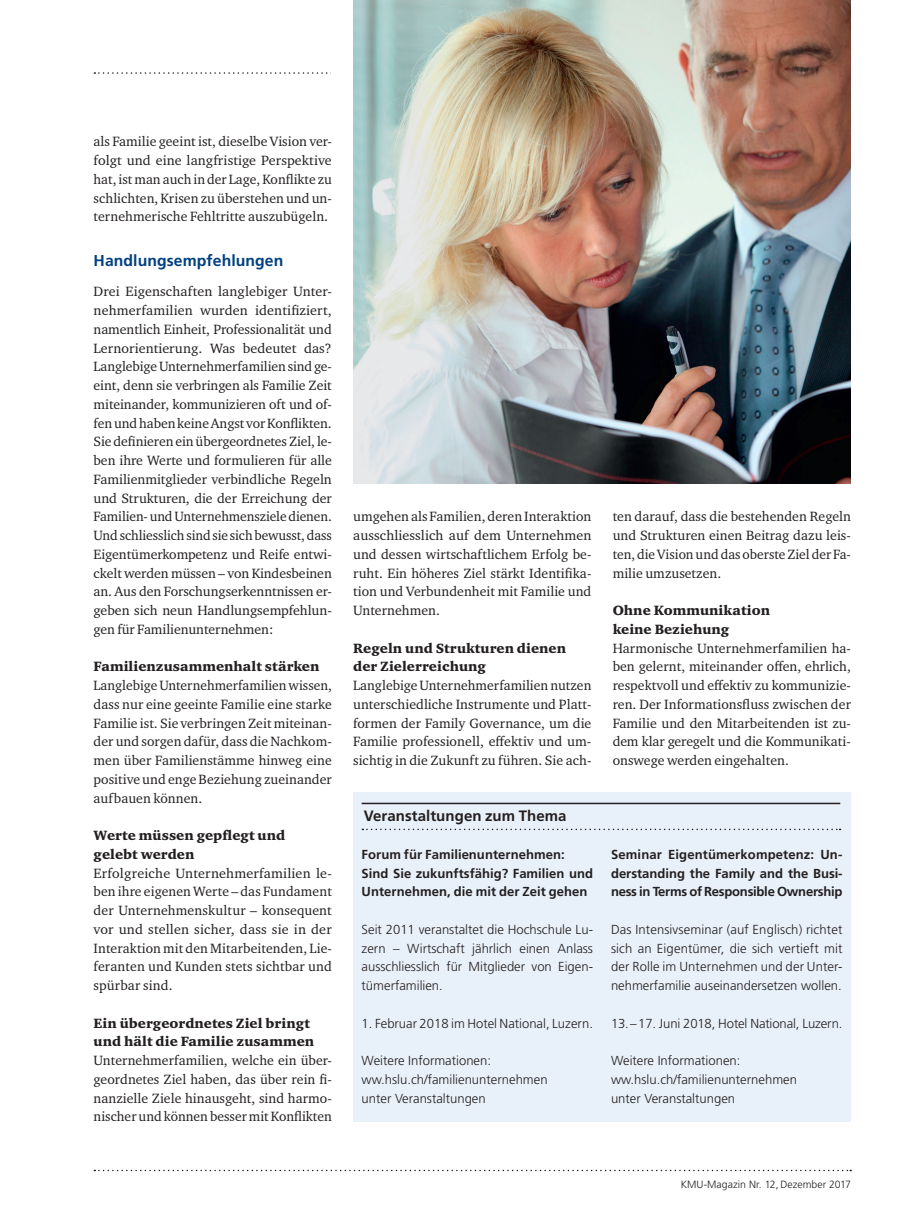
<style>
.page{position:relative;width:902px;height:1212px;background:#fff}
.page>*{position:absolute;margin:0;border:0;box-sizing:border-box;transform-origin:0 0}
.t1{font:700 15.75px "Frutiger LT Std";letter-spacing:.005em;color:#014081}
.t2{font:700 15px "Frutiger LT Std";letter-spacing:.005em;color:#231f20}
.t3{font:13.8px/18.8px "Charter ITC Std";letter-spacing:.005em;color:#231f20;text-align:justify}
.t4{font:900 13.8px/18.8px "Charter ITC Std";letter-spacing:.005em;color:#231f20}
.t5{font:300 13.05px/18.8px "Frutiger LT Std";color:#231f20;text-align:justify}
.t6{font:700 13.05px/18.8px "Frutiger LT Std";letter-spacing:.005em;color:#231f20}
.t7{font:300 10.5px "Frutiger LT Std";letter-spacing:.005em;color:#231f20}
</style>
<div class="page">
<svg style="left:94px;top:72px;width:237px;height:2px"></svg>
<svg style="left:94px;top:1170px;width:757px;height:1px"></svg>
<div style="left:353px;top:792px;width:497px;height:329px;background:#e8f0f9"></div>
<hr style="left:361px;top:803px;width:479px;height:1px;background:#231f20">
<svg style="left:362px;top:829px;width:478px;height:1px"></svg>
<img style="left:353px;top:0;width:497px;height:484px">
<p class="t3" style="left:94px;top:132px;width:240px">als Familie geeint ist, dieselbe Vision ver&shy;folgt und eine langfristige Perspektive hat, ist man auch in der Lage, Konflikte zu schlichten, Krisen zu überstehen und un&shy;ternehmerische Fehltritte auszubügeln.</p>
<p class="t1" style="left:94px;top:252px;width:191px">Handlungsempfehlungen</p>
<p class="t3" style="left:94px;top:282px;width:240px">Drei Eigenschaften langlebiger Unter&shy;nehmerfamilien wurden identifiziert, namentlich Einheit, Professionalität und Lernorientierung. Was bedeutet das?<br>Langlebige Unternehmerfamilien sind ge&shy;eint, denn sie verbringen als Familie Zeit miteinander, kommunizieren oft und of&shy;fen und haben keine Angst vor Konflikten.<br>Sie definieren ein übergeordnetes Ziel, le&shy;ben ihre Werte und formulieren für alle Familienmitglieder verbindliche Regeln und Strukturen, die der Erreichung der Familien- und Unternehmensziele dienen.<br>Und schliesslich sind sie sich bewusst, dass Eigentümerkompetenz und Reife entwi&shy;ckelt werden müssen – von Kindesbeinen an. Aus den Forschungserkenntnissen er&shy;geben sich neun Handlungsempfehlun&shy;gen für Familienunternehmen:</p>
<p class="t4" style="left:94px;top:657px;width:227px">Familienzusammenhalt stärken</p>
<p class="t3" style="left:94px;top:676px;width:240px">Langlebige Unternehmerfamilien wissen, dass nur eine geeinte Familie eine starke Familie ist. Sie verbringen Zeit miteinan&shy;der und sorgen dafür, dass die Nachkom&shy;men über Familienstämme hinweg eine positive und enge Beziehung zueinander aufbauen können.</p>
<p class="t4" style="left:94px;top:826px;width:193px">Werte müssen gepflegt und gelebt werden</p>
<p class="t3" style="left:94px;top:863px;width:240px">Erfolgreiche Unternehmerfamilien le&shy;ben ihre eigenen Werte – das Fundament der Unternehmenskultur – konsequent vor und stellen sicher, dass sie in der Interaktion mit den Mitarbeitenden, Lie&shy;feranten und Kunden stets sichtbar und spürbar sind.</p>
<p class="t4" style="left:94px;top:1013px;width:222px">Ein übergeordnetes Ziel bringt und hält die Familie zusammen</p>
<p class="t3" style="left:94px;top:1051px;width:240px">Unternehmerfamilien, welche ein über&shy;geordnetes Ziel haben, das über rein fi&shy;nanzielle Ziele hinausgeht, sind harmo&shy;nischer und können besser mit Konflikten</p>
<p class="t3" style="left:353px;top:507px;width:240px">umgehen als Familien, deren Interaktion ausschliesslich auf dem Unternehmen und dessen wirtschaftlichem Erfolg be&shy;ruht. Ein höheres Ziel stärkt Identifika&shy;tion und Verbundenheit mit Familie und Unternehmen.</p>
<p class="t4" style="left:353px;top:638px;width:214px">Regeln und Strukturen dienen der Zielerreichung</p>
<p class="t3" style="left:353px;top:676px;width:240px">Langlebige Unternehmerfamilien nutzen unterschiedliche Instrumente und Platt&shy;formen der Family Governance, um die Familie professionell, effektiv und um&shy;sichtig in die Zukunft zu führen. Sie ach-</p>
<p class="t2" style="left:364px;top:807px;width:204px">Veranstaltungen zum Thema</p>
<p class="t6" style="left:361px;top:845px;width:233px">Forum für Familienunternehmen:<br>Sind Sie zukunftsfähig? Familien und<br>Unternehmen, die mit der Zeit gehen</p>
<p class="t5" style="left:361px;top:920px;width:233px">Seit 2011 veranstaltet die Hochschule Lu&shy;zern – Wirtschaft jährlich einen Anlass ausschliesslich für Mitglieder von Eigen&shy;tümerfamilien.</p>
<p class="t5" style="left:361px;top:1014px;width:233px">1. Februar 2018 im Hotel National, Luzern.</p>
<p class="t5" style="left:361px;top:1051px;width:187px;text-align:left">Weitere Informationen: ww.hslu.ch/familienunternehmen unter Veranstaltungen</p>
<p class="t3" style="left:612px;top:507px;width:240px">ten darauf, dass die bestehenden Regeln und Strukturen einen Beitrag dazu leis&shy;ten, die Vision und das oberste Ziel der Fa&shy;milie umzusetzen.</p>
<p class="t4" style="left:612px;top:601px;width:159px">Ohne Kommunikation keine Beziehung</p>
<p class="t3" style="left:612px;top:638px;width:240px">Harmonische Unternehmerfamilien ha&shy;ben gelernt, miteinander offen, ehrlich, respektvoll und effektiv zu kommunizie&shy;ren. Der Informationsfluss zwischen der Familie und den Mitarbeitenden ist zu&shy;dem klar geregelt und die Kommunikati&shy;onswege werden eingehalten.</p>
<p class="t6" style="left:611px;top:845px;width:233px;text-align:justify">Seminar Eigentümerkompetenz: Un&shy;derstanding the Family and the Busi&shy;ness in Terms of Responsible Ownership</p>
<p class="t5" style="left:611px;top:920px;width:233px">Das Intensivseminar (auf Englisch) richtet sich an Eigentümer, die sich vertieft mit der Rolle im Unternehmen und der Unter&shy;nehmerfamilie auseinandersetzen wollen.</p>
<p class="t5" style="left:611px;top:1014px;width:233px">13.–17. Juni 2018, Hotel National, Luzern.</p>
<p class="t5" style="left:611px;top:1051px;width:187px;text-align:left">Weitere Informationen: ww.hslu.ch/familienunternehmen unter Veranstaltungen</p>
<p class="t7" style="left:680px;top:1178px;width:172px">KMU-Magazin Nr. 12,Dezember 2017</p>
</div>
